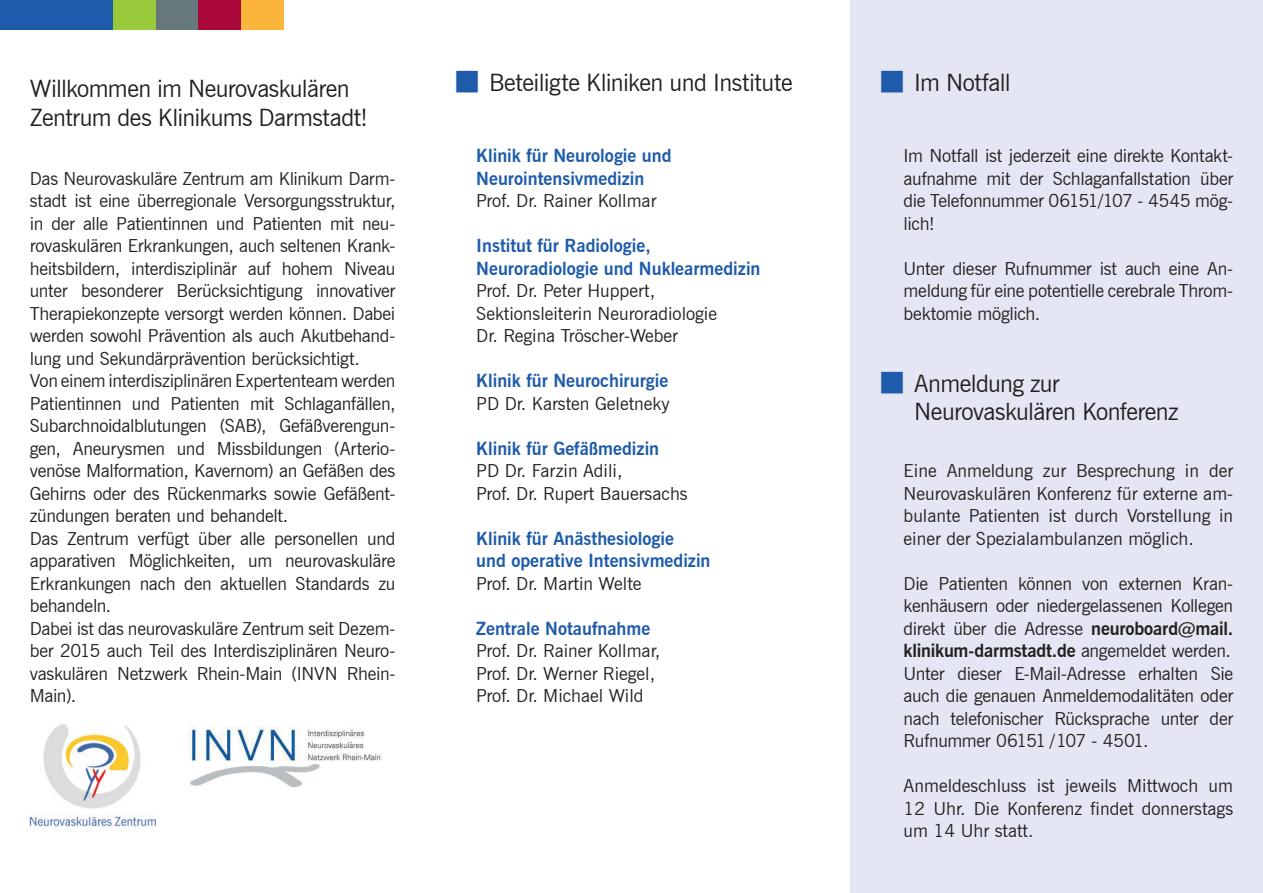
<style>
.page{position:relative;width:1263px;height:893px;background:#fff}
.page>*{position:absolute;margin:0;border:0;box-sizing:border-box;transform-origin:0 0}
.t1{font:24px/28.5px "News Gothic BT";letter-spacing:-.02em;color:#231f20}
.t2{font:18px/22.5px "News Gothic BT";letter-spacing:-.015em;color:#231f20}
.t3{font:700 18px/22.5px "News Gothic BT";color:#1e5baa}
.s1{font-family:"European Pi Three";color:#1e5baa}
.s2{font-weight:700}
</style>
<div class="page">
<div style="left:850px;top:0;width:413px;height:893px;background:#e4e6f3"></div>
<div style="left:0;top:0;width:113px;height:30px;background:#1e5baa"></div>
<div style="left:113px;top:0;width:43px;height:30px;background:#99ca3b"></div>
<div style="left:156px;top:0;width:42px;height:30px;background:#67787d"></div>
<div style="left:198px;top:0;width:43px;height:30px;background:#a9093a"></div>
<div style="left:241px;top:0;width:42px;height:30px;background:#fcb53b"></div>
<img style="left:188px;top:726px;width:194px;height:61px">
<img style="left:29px;top:724px;width:127px;height:103px">
<h1 class="t1" style="left:30px;top:74px;width:322px">Willkommen im Neurovaskulären</h1>
<h1 class="t1" style="left:455px;top:68px;width:339px"><span class="s1">N</span> Beteiligte Kliniken und Institute</h1>
<h1 class="t1" style="left:30px;top:103px;width:340px">Zentrum des Klinikums Darmstadt!</h1>
<p class="t2" style="left:30px;top:167px;width:367px">Das Neurovaskuläre Zentrum am Klinikum Darm&shy;stadt ist eine überregionale Versorgungsstruktur, in der alle Patientinnen und Patienten mit neu&shy;rovaskulären Erkrankungen, auch seltenen Krank&shy;heitsbildern, interdisziplinär auf hohem Niveau unter besonderer Berücksichtigung innovativer Therapiekonzepte versorgt werden können. Dabei werden sowohl Prävention als auch Akutbehand&shy;lung und Sekundärprävention berücksichtigt.<br>Von einem interdisziplinären Expertenteam werden Patientinnen und Patienten mit Schlaganfällen, Subarchnoidalblutungen (SAB), Gefäßverengun&shy;gen, Aneurysmen und Missbildungen (Arterio&shy;venöse Malformation, Kavernom) an Gefäßen des Gehirns oder des Rückenmarks sowie Gefäßent&shy;zündungen beraten und behandelt.<br>Das Zentrum verfügt über alle personellen und apparativen Möglichkeiten, um neurovaskuläre Erkrankungen nach den aktuellen Standards zu behandeln.<br>Dabei ist das neurovaskuläre Zentrum seit Dezem&shy;ber 2015 auch Teil des Interdisziplinären Neuro&shy;vaskulären Netzwerk Rhein-Main (INVN Rhein-Main).</p>
<p class="t3" style="left:476px;top:144px;width:197px">Klinik für Neurologie und<br>Neurointensivmedizin</p>
<p class="t2" style="left:476px;top:190px;width:182px">Prof. Dr. Rainer Kollmar</p>
<p class="t3" style="left:476px;top:234px;width:286px">Institut für Radiologie,<br>Neuroradiologie und Nuklearmedizin</p>
<p class="t2" style="left:476px;top:280px;width:242px">Prof. Dr. Peter Huppert,<br>Sektionsleiterin Neuroradiologie<br>Dr. Regina Tröscher-Weber</p>
<p class="t3" style="left:476px;top:369px;width:194px">Klinik für Neurochirurgie</p>
<p class="t2" style="left:476px;top:392px;width:195px">PD Dr. Karsten Geletneky</p>
<p class="t3" style="left:476px;top:437px;width:184px">Klinik für Gefäßmedizin</p>
<p class="t2" style="left:476px;top:460px;width:213px">PD Dr. Farzin Adili,<br>Prof. Dr. Rupert Bauersachs</p>
<p class="t3" style="left:476px;top:527px;width:236px">Klinik für Anästhesiologie<br>und operative Intensivmedizin</p>
<p class="t2" style="left:476px;top:572px;width:167px">Prof. Dr. Martin Welte</p>
<p class="t3" style="left:476px;top:617px;width:176px">Zentrale Notaufnahme</p>
<p class="t2" style="left:476px;top:640px;width:185px">Prof. Dr. Rainer Kollmar,<br>Prof. Dr. Werner Riegel,<br>Prof. Dr. Michael Wild</p>
<h1 class="t1" style="left:880px;top:68px;width:132px"><span class="s1">N</span> Im Notfall</h1>
<p class="t2" style="left:904px;top:145px;width:331px;text-align:justify">Im Notfall ist jederzeit eine direkte Kontakt&shy;aufnahme mit der Schlaganfallstation über die Telefonnummer 06151/107 - 4545 mög&shy;lich!</p>
<p class="t2" style="left:904px;top:257px;width:331px">Unter dieser Rufnummer ist auch eine An-- meldung für eine potentielle cerebrale Throm&shy;bektomie möglich.</p>
<h1 class="t1" style="left:914px;top:369px;width:266px;text-indent:-34px"><span class="s1">N</span> Anmeldung zur<br>Neurovaskulären Konferenz</h1>
<p class="t2" style="left:904px;top:460px;width:331px;text-align:justify">Eine Anmeldung zur Besprechung in der Neurovaskulären Konferenz für externe am&shy;bulante Patienten ist durch Vorstellung in einer der Spezialambulanzen möglich.</p>
<p class="t2" style="left:904px;top:572px;width:331px">Die Patienten können von externen Kran&shy;kenhäusern oder niedergelassenen Kollegen direkt über die Adresse <span class="s2">neuroboard@mail. klinikum-darmstadt.de</span> angemeldet werden.<br>Unter dieser E-Mail-Adresse erhalten Sie auch die genauen Anmeldemodalitäten oder nach telefonischer Rücksprache unter der Rufnummer 06151 /107 - 4501.</p>
<p class="t2" style="left:904px;top:775px;width:331px;text-align:justify">Anmeldeschluss ist jeweils Mittwoch um 12 Uhr. Die Konferenz findet donnerstags um 14 Uhr statt.</p>
</div>
